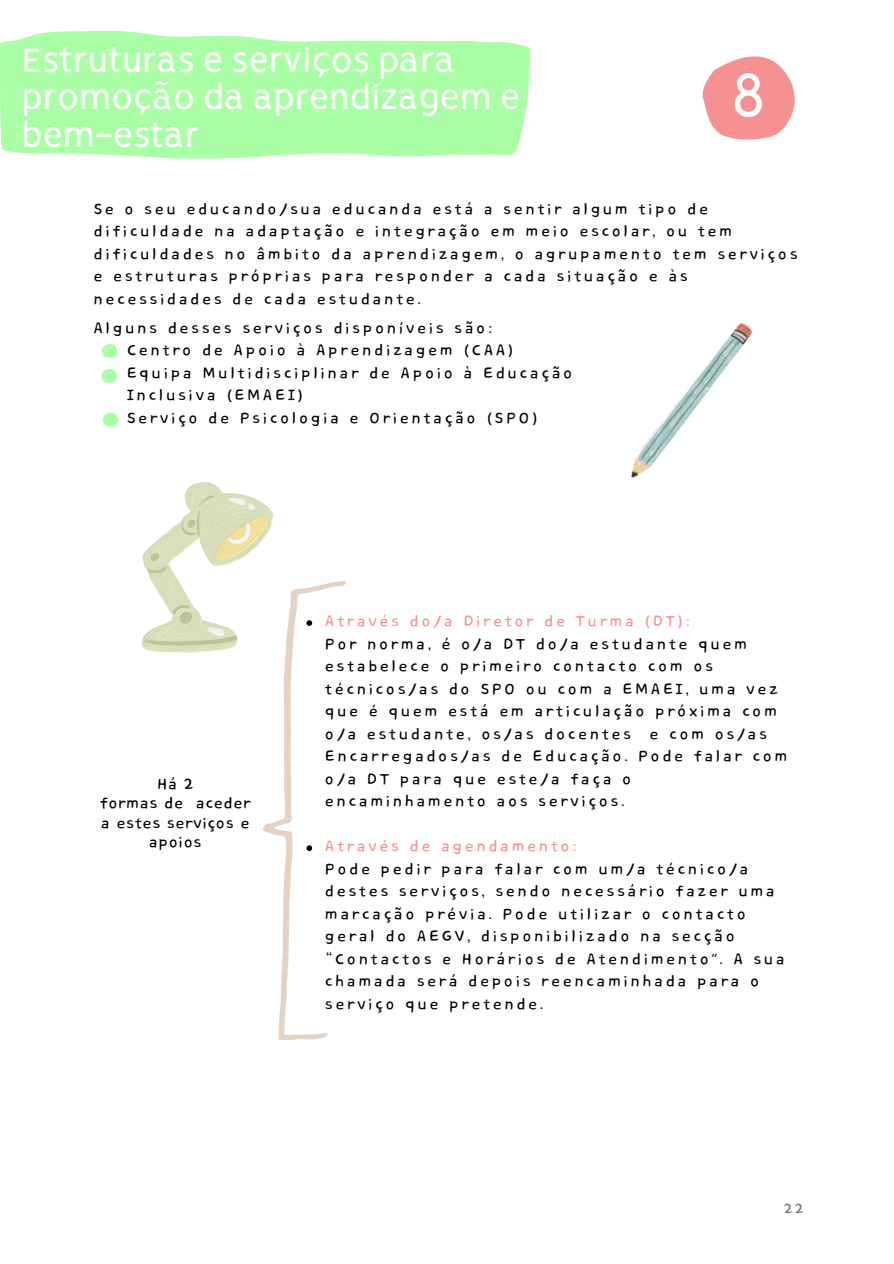
<style>
.page{position:relative;width:894px;height:1264px;background:#fff}
.page>*{position:absolute;margin:0;border:0;box-sizing:border-box;transform-origin:0 0}
.t1{font:78.45px "RTL Sondos Bold";color:#fff}
.t2{font:42px/37.2px "RTL Sondos Regular";color:#fff}
.t3{font:19.5px/22.5px "Core Bandi Face";letter-spacing:.1em;color:#000}
.t4{font:19.5px/19.2px "Core Bandi Face";color:#000;text-align:center}
.t5{font:18px "Core Bandi Face";color:#767676}
.s1{color:#f69191}
</style>
<div class="page">
<svg style="left:702px;top:56px;width:93px;height:84px"></svg>
<svg style="left:263px;top:581px;width:83px;height:459px"></svg>
<svg style="left:0;top:30px;width:531px;height:129px;background:#b2ffaf"></svg>
<svg style="left:102px;top:412px;width:16px;height:15px"></svg>
<svg style="left:101px;top:369px;width:16px;height:14px"></svg>
<svg style="left:102px;top:344px;width:16px;height:14px"></svg>
<img style="left:631px;top:322px;width:122px;height:156px">
<img style="left:143px;top:482px;width:130px;height:170px">
<p class="t2" style="left:22px;top:37px;width:500px">Estruturas e serviços para promoção da aprendizagem e bem-estar</p>
<p class="t1" style="left:729px;top:39px;width:39px">8</p>
<p class="t3" style="left:93px;top:198px;width:706px">Se o seu educando/sua educanda está a sentir algum tipo de dificuldade na adaptação e integração em meio escolar, ou tem dificuldades no âmbito da aprendizagem, o agrupamento tem serviços e estruturas próprias para responder a cada situação e às necessidades de cada estudante.</p>
<p class="t3" style="left:93px;top:317px;width:400px">Alguns desses serviços disponíveis são:</p>
<p class="t3" style="left:127px;top:340px;width:389px">Centro de Apoio à Aprendizagem (CAA)</p>
<p class="t3" style="left:127px;top:362px;width:448px">Equipa Multidisciplinar de Apoio à Educação<br>Inclusiva (EMAEI)</p>
<p class="t3" style="left:127px;top:407px;width:413px">Serviço de Psicologia e Orientação (SPO)</p>
<p class="t3" style="left:157px;top:773px;width:38px">Há 2</p>
<p class="t4" style="left:100px;top:794px;width:153px">formas de aceder a estes serviços e apoios</p>
<h1 class="t3" style="left:325px;top:610px;width:464px"><span class="s1">Através do/a Diretor de Turma (DT):<br></span>Por norma, é o/a DT do/a estudante quem estabelece o primeiro contacto com os técnicos/as do SPO ou com a EMAEI, uma vez que é quem está em articulação próxima com o/a estudante, os/as docentes e com os/as Encarregados/as de Educação. Pode falar com o/a DT para que este/a faça o encaminhamento aos serviços.</h1>
<p class="t3" style="left:325px;top:835px;width:462px"><span class="s1">Através de agendamento:<br></span>Pode pedir para falar com um/a técnico/a destes serviços, sendo necessário fazer uma marcação prévia. Pode utilizar o contacto geral do AEGV, disponibilizado na secção “Contactos e Horários de Atendimento". A sua chamada será depois reencaminhada para o serviço que pretende.</p>
<p class="t5" style="left:783px;top:1199px;width:22px">22</p>
</div>
